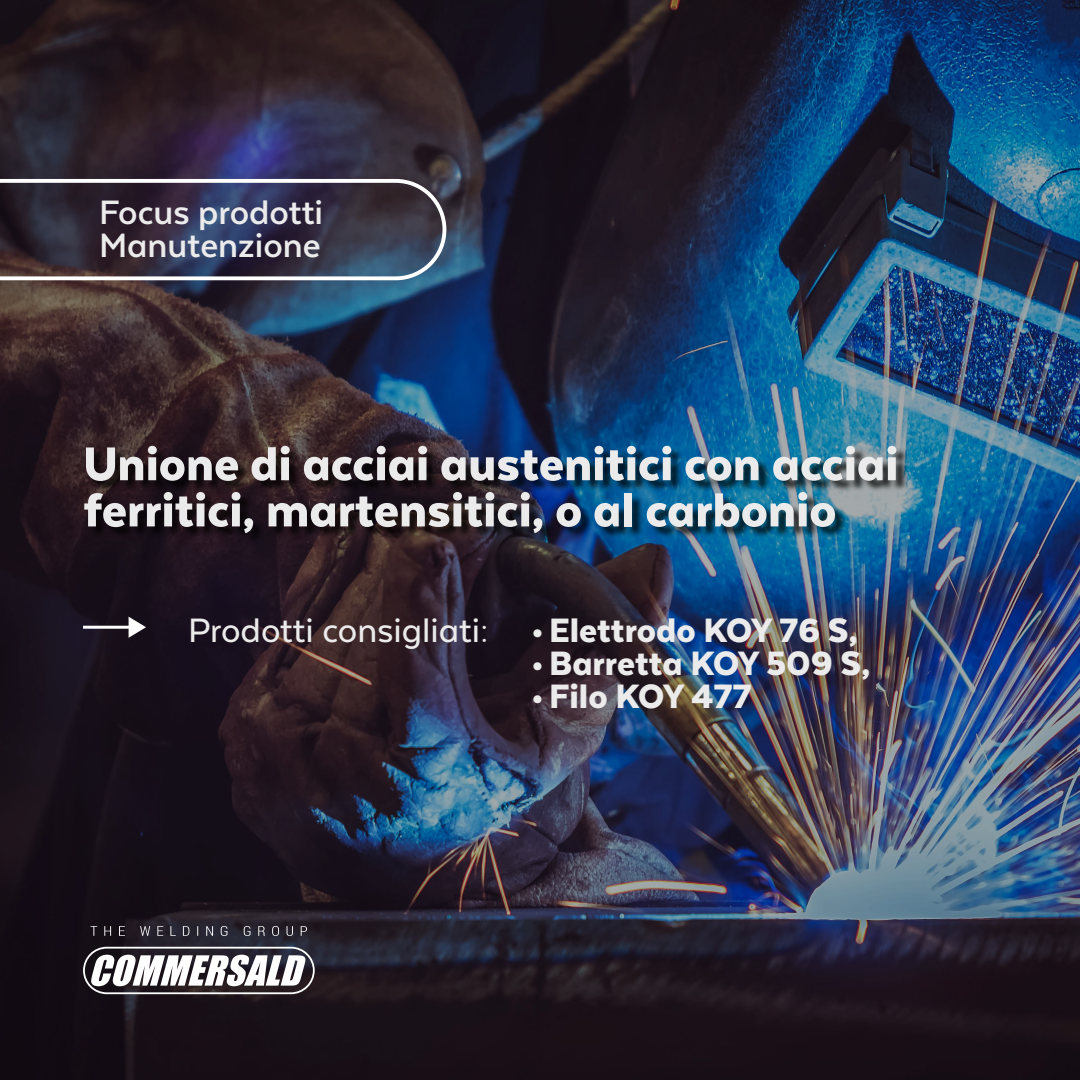
<style>
.page{position:relative;width:1080px;height:1080px;background:#fff}
.page>*{position:absolute;margin:0;border:0;box-sizing:border-box;transform-origin:0 0}
.t1{font:900 54.6px/46.2px "Texta Alt";color:#ebebeb}
.t2{font:500 39px "Texta Alt";color:#ebebeb}
.t3{font:900 39px "Texta Alt";color:#ebebeb}
.t4{font:700 39px/33px "Texta Alt";color:#ebebeb}
.s1{font-weight:900}
</style>
<div class="page">
<img style="left:0;top:0;width:1080px;height:1080px">
<svg style="left:0;top:179px;width:446px;height:101px;background:#424052"></svg>
<div style="left:86px;top:448px;width:823px;height:97px;background:#000;opacity:.75"></div>
<hr style="left:83px;top:626px;width:60px;height:3px;background:#fff">
<svg style="left:129px;top:617px;width:17px;height:21px"></svg>
<svg style="left:83px;top:947px;width:232px;height:47px"></svg>
<svg style="left:91px;top:926px;width:216px;height:10px;background:#413d46"></svg>
<p class="t4" style="left:99px;top:196px;width:226px">Focus prodotti<br>Manutenzione</p>
<p class="t1" style="left:83px;top:440px;width:817px">Unione di acciai austenitici con acciai ferritici, martensitici, o al carbonio</p>
<p class="t2" style="left:188px;top:610px;width:671px">Prodotti consigliati: <span class="s1">•Elettrodo KOY 76 S,</span></p>
<p class="t3" style="left:531px;top:643px;width:341px">•Barretta KOY 509 S,</p>
<p class="t3" style="left:531px;top:676px;width:222px">•Filo KOY 477</p>
</div>
